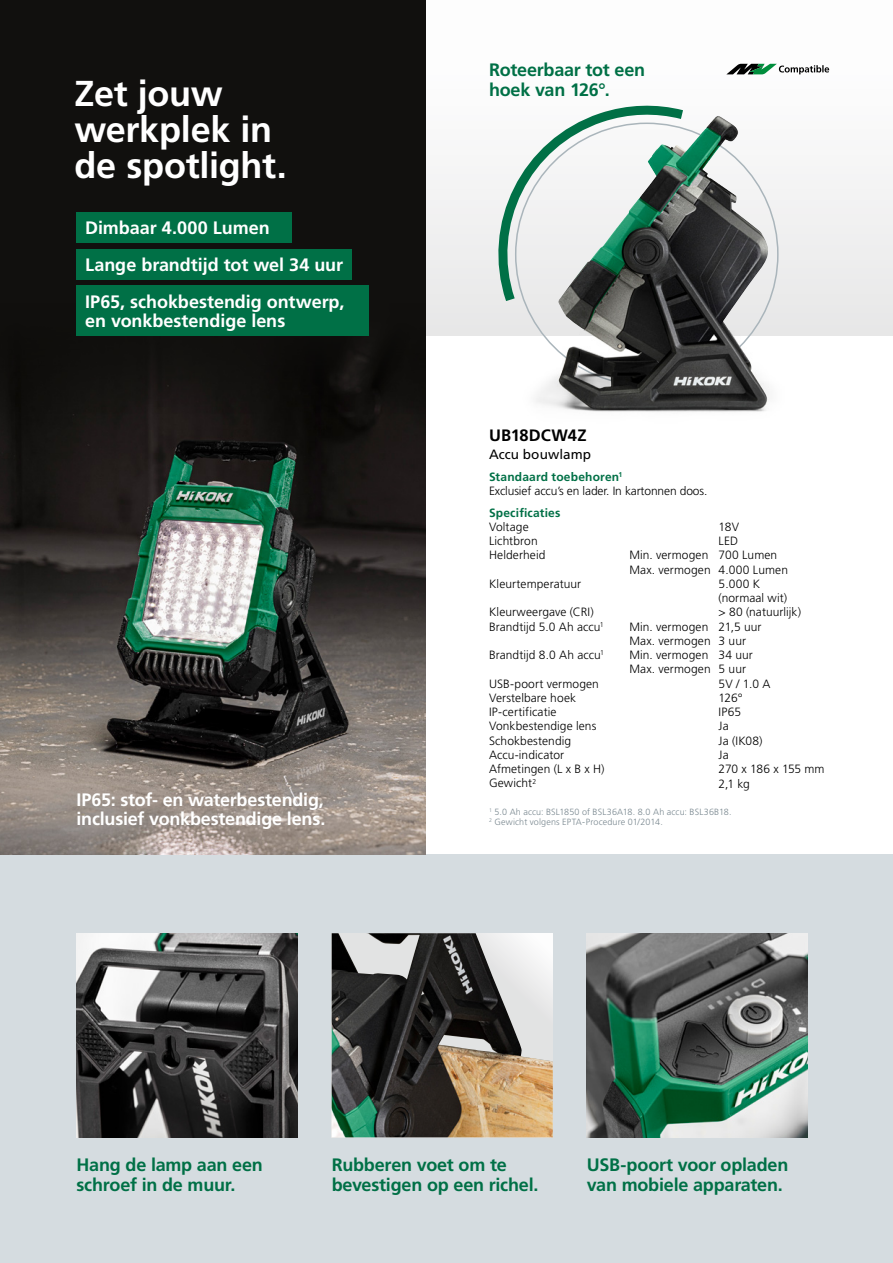
<style>
.page{position:relative;width:893px;height:1263px;background:#fff}
.page>*{position:absolute;margin:0;border:0;box-sizing:border-box;transform-origin:0 0}
.t1{font:700 36px/36px "Frutiger LT Std";letter-spacing:-.01em;color:#fff}
.t2{font:700 18px/36.9px "Frutiger LT Std";letter-spacing:-.005em;color:#fff}
.t3{font:700 18px/19.5px "Frutiger LT Std";letter-spacing:-.01em;color:#007046}
.t4{font:700 16.5px "Frutiger LT Std";letter-spacing:.005em;color:#000}
.t5{font:13.5px "Frutiger LT Std";letter-spacing:.005em;color:#000}
.t6{font:300 12px/14.2px "Frutiger LT Std";letter-spacing:.005em;color:#000}
.t7{font:700 12px "Frutiger LT Std";letter-spacing:.015em;color:#007046}
.t8{font:300 12px "Frutiger LT Std";letter-spacing:-.02em;color:#000}
.t9{font:300 9px/10.5px "Frutiger LT Std";letter-spacing:.015em;color:#7a8890}
.s1{font-weight:700;color:#007046}
</style>
<div class="page">
<div style="left:0;top:0;width:893px;height:336px;background:linear-gradient(to bottom,#fff,#e8e8e8)"></div>
<div style="left:0;top:855px;width:893px;height:408px;background:#d5dce0"></div>
<img style="left:587px;top:933px;width:221px;height:204px">
<img style="left:77px;top:933px;width:221px;height:204px">
<img style="left:332px;top:933px;width:221px;height:204px">
<svg style="left:485px;top:108px;width:208px;height:203px"></svg>
<img style="left:489px;top:331px;width:340px;height:81px">
<img style="left:558px;top:117px;width:210px;height:292px">
<div style="left:0;top:0;width:425px;height:855px;background:#11100e"></div>
<img style="left:0;top:304px;width:425px;height:551px">
<div style="left:77px;top:249px;width:275px;height:31px;background:#007046"></div>
<div style="left:77px;top:286px;width:292px;height:50px;background:#007046"></div>
<div style="left:77px;top:212px;width:215px;height:31px;background:#007046"></div>
<svg style="left:726px;top:64px;width:103px;height:10px"></svg>
<h1 class="t1" style="left:74px;top:76px;width:214px">Zet jouw werkplek in de spotlight.</h1>
<h2 class="t2" style="left:85px;top:210px;width:186px">Dimbaar 4.000 Lumen</h2>
<h2 class="t2" style="left:85px;top:246px;width:261px">Lange brandtijd tot wel 34 uur<br>IP65, schokbestendig ontwerp,</h2>
<h2 class="t2" style="left:85px;top:303px;width:202px">en vonkbestendige lens</h2>
<h2 class="t2" style="left:77px;top:790px;width:250px;line-height:19.5px">IP65: stof- en waterbestendig, inclusief vonkbestendige lens.</h2>
<h2 class="t3" style="left:489px;top:60px;width:158px">Roteerbaar tot een hoek van 126°.</h2>
<h3 class="t4" style="left:489px;top:426px;width:99px">UB18DCW4Z</h3>
<p class="t5" style="left:489px;top:446px;width:104px">Accu bouwlamp</p>
<p class="t6" style="left:489px;top:470px;width:220px"><span class="s1">Standaard toebehoren</span><sup>1<br></sup>Exclusief accu’s en lader. In kartonnen doos.</p>
<p class="t7" style="left:489px;top:505px;width:73px">Specificaties</p>
<p class="t6" style="left:489px;top:520px;width:41px">Voltage</p>
<p class="t6" style="left:719px;top:520px;width:22px">18V</p>
<p class="t6" style="left:489px;top:534px;width:50px">Lichtbron</p>
<p class="t6" style="left:719px;top:534px;width:21px">LED</p>
<p class="t6" style="left:489px;top:548px;width:58px">Helderheid</p>
<p class="t6" style="left:629px;top:548px;width:160px">Min. vermogen 700 Lumen<br>Max. vermogen 4.000 Lumen</p>
<p class="t6" style="left:489px;top:577px;width:94px">Kleurtemperatuur</p>
<p class="t6" style="left:719px;top:577px;width:70px">5.000 K (normaal wit)</p>
<p class="t6" style="left:489px;top:605px;width:106px">Kleurweergave (CRI)</p>
<p class="t6" style="left:719px;top:605px;width:84px">&gt; 80 (natuurlijk)</p>
<p class="t6" style="left:489px;top:620px;width:116px">Brandtijd 5.0 Ah accu<sup>1</sup></p>
<p class="t6" style="left:629px;top:620px;width:134px">Min. vermogen 21,5 uur<br>Max. vermogen 3 uur</p>
<p class="t6" style="left:489px;top:648px;width:117px">Brandtijd 8.0 Ah accu<sup>1</sup></p>
<p class="t6" style="left:629px;top:648px;width:125px">Min. vermogen 34 uur<br>Max. vermogen 5 uur</p>
<p class="t6" style="left:489px;top:677px;width:111px">USB-poort vermogen</p>
<p class="t6" style="left:719px;top:677px;width:53px">5V / 1.0 A</p>
<p class="t6" style="left:489px;top:691px;width:89px">Verstelbare hoek</p>
<p class="t6" style="left:719px;top:691px;width:26px">126°</p>
<p class="t6" style="left:489px;top:705px;width:69px">IP-certificatie</p>
<p class="t6" style="left:719px;top:705px;width:24px">IP65</p>
<p class="t6" style="left:489px;top:719px;width:109px">Vonkbestendige lens</p>
<p class="t6" style="left:719px;top:719px;width:12px">Ja</p>
<p class="t6" style="left:489px;top:734px;width:84px">Schokbestendig</p>
<p class="t6" style="left:719px;top:734px;width:45px">Ja (IK08)</p>
<p class="t6" style="left:489px;top:748px;width:77px">Accu-indicator</p>
<p class="t6" style="left:719px;top:748px;width:12px">Ja</p>
<p class="t6" style="left:489px;top:762px;width:117px">Afmetingen (L x B x H)</p>
<p class="t8" style="left:719px;top:762px;width:107px">270 x 186 x 155 mm</p>
<p class="t6" style="left:489px;top:776px;width:49px">Gewicht<sup>2</sup></p>
<p class="t6" style="left:719px;top:776px;width:33px">2,1 kg</p>
<p class="t9" style="left:489px;top:806px;width:244px"><sup>1</sup> 5.0 Ah accu: BSL1850 of BSL36A18. 8.0 Ah accu: BSL36B18.<br><sup>2</sup> Gewicht volgens EPTA-Procedure 01/2014.</p>
<h2 class="t3" style="left:77px;top:1155px;width:188px">Hang de lamp aan een schroef in de muur.</h2>
<h2 class="t3" style="left:332px;top:1155px;width:208px">Rubberen voet om te bevestigen op een richel.</h2>
<h2 class="t3" style="left:587px;top:1155px;width:203px">USB-poort voor opladen van mobiele apparaten.</h2>
</div>
